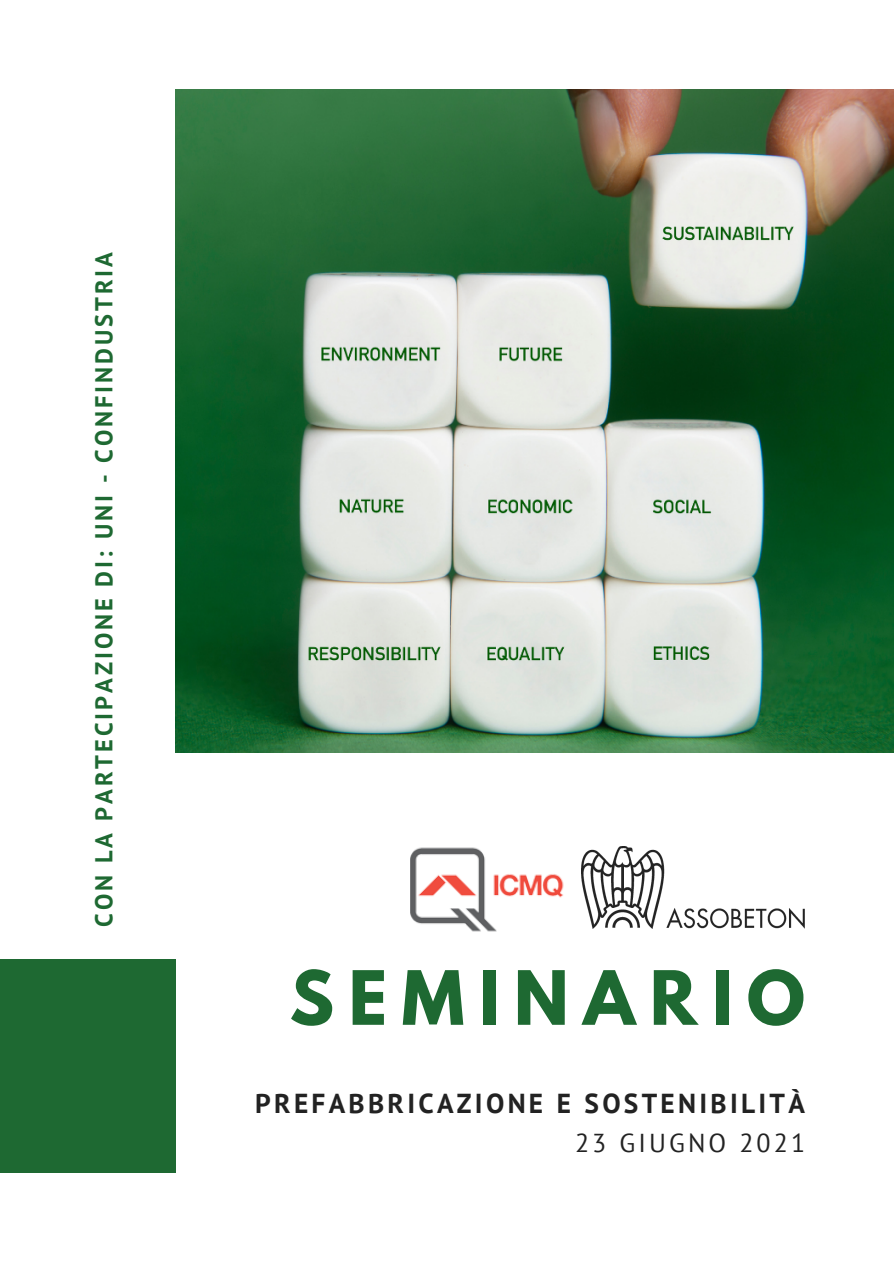
<style>
.page{position:relative;width:894px;height:1264px;background:#fff}
.page>*{position:absolute;margin:0;border:0;box-sizing:border-box;transform-origin:0 0}
.t1{font:700 66.3px "League Spartan";letter-spacing:.22em;color:#1e6932}
.t2{font:700 27.3px "PT Sans";letter-spacing:.12em;color:#222}
.t3{font:25.8px "PT Sans";letter-spacing:.12em;color:#222}
.t4{font:700 24.3px "PT Sans";letter-spacing:.12em;color:#1e6932}
</style>
<div class="page">
<img style="left:175px;top:89px;width:718px;height:664px">
<div style="left:0;top:959px;width:175px;height:212px;background:#1e6932"></div>
<img style="left:581px;top:846px;width:223px;height:82px">
<img style="left:411px;top:847px;width:153px;height:85px">
<p class="t4" style="left:88px;top:926px;width:676px;rotate:-90deg">CON LA PARTECIPAZIONE DI: UNI - CONFINDUSTRIA</p>
<p class="t1" style="left:289px;top:965px;width:517px">SEMINARIO</p>
<p class="t2" style="left:255px;top:1085px;width:551px">PREFABBRICAZIONE E SOSTENIBILITÀ</p>
<p class="t3" style="left:575px;top:1125px;width:231px">23 GIUGNO 2021</p>
</div>
